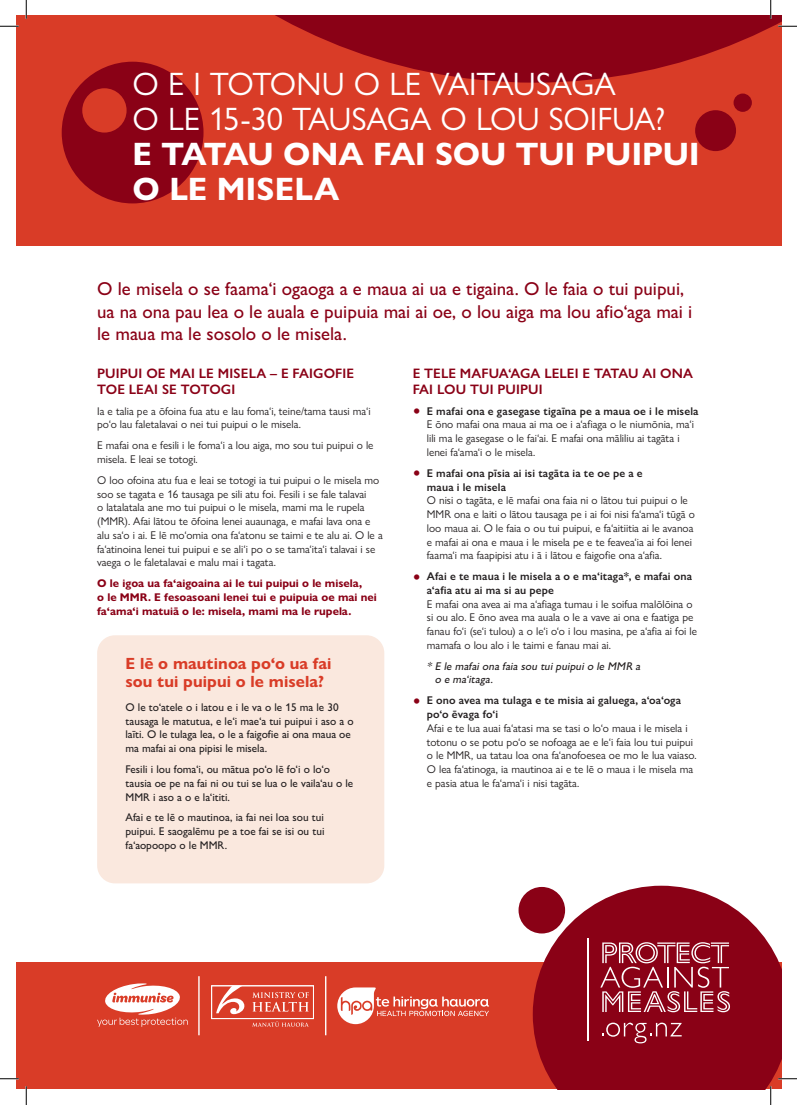
<style>
.page{position:relative;width:797px;height:1105px;background:#fff}
.page>*{position:absolute;margin:0;border:0;box-sizing:border-box;transform-origin:0 0}
.t1{font:32.5px/35px "Gill Sans Nova";letter-spacing:-.005em;color:#fff}
.t2{font:700 32.5px/35px "Gill Sans Nova";color:#fff}
.t3{font:500 18.75px/22.5px "Gill Sans Nova";color:#8a0116}
.t4{font:700 16.25px/17.5px "Gill Sans Nova";letter-spacing:.005em;color:#d93c27}
.t5{font:600 13.75px/16.2px "Gill Sans Nova";letter-spacing:.01em;color:#8a0116}
.t6{font:11.25px/13.8px "Gill Sans Nova";color:#231f20}
.t7{font:500 11.25px/13.8px "Gill Sans Nova";color:#231f20}
.t8{font:600 11.25px/13.8px "Gill Sans Nova";letter-spacing:.015em;color:#231f20}
.t9{font:700 11.25px/13.8px "Gill Sans Nova";color:#8a0116}
.t10{font:italic 500 11.25px/13.8px "Gill Sans Nova";color:#231f20}
.s1{font-weight:700;font-size:17.5px;color:#8a0116}
.s2{font-weight:600}
</style>
<div class="page">
<div style="left:16px;top:962px;width:765px;height:127px;background:#d93c27"></div>
<svg style="left:533px;top:886px;width:248px;height:203px;background:#9a2133"></svg>
<div style="left:16px;top:16px;width:765px;height:230px;background:#d93c27"></div>
<svg style="left:82px;top:16px;width:699px;height:67px;fill:#8a0116"></svg>
<div style="left:62px;top:62px;width:141px;height:141px;background:#8a0116;border-radius:50%"></div>
<div style="left:82px;top:88px;width:45px;height:45px;background:#d93c27;border-radius:50%"></div>
<div style="left:695px;top:110px;width:41px;height:41px;background:#8a0116;border-radius:50%"></div>
<div style="left:733px;top:94px;width:19px;height:18px;background:#8a0116;border-radius:50%"></div>
<svg style="left:600px;top:942px;width:130px;height:70px;background:#a53d4d"></svg>
<svg style="left:602px;top:1023px;width:79px;height:20px;background:#9d2c3d"></svg>
<hr style="left:587px;top:938px;width:2px;height:102px;background:#fff">
<div style="left:518px;top:887px;width:47px;height:46px;background:#8a0116;border-radius:50%"></div>
<hr style="left:325px;top:976px;width:1px;height:59px;background:#fff">
<hr style="left:198px;top:976px;width:2px;height:59px;background:#fff">
<svg style="left:337px;top:987px;width:152px;height:37px"></svg>
<svg style="left:252px;top:992px;width:57px;height:19px"></svg>
<svg style="left:252px;top:1021px;width:57px;height:6px"></svg>
<svg style="left:216px;top:987px;width:28px;height:27px"></svg>
<div style="left:211px;top:985px;width:102px;height:34px;border:1px solid #fff"></div>
<svg style="left:97px;top:983px;width:91px;height:44px"></svg>
<div style="left:97px;top:635px;width:287px;height:248px;background:#fae8de;border-radius:18px"></div>
<svg style="left:0;top:25px;width:19px;height:2px"></svg>
<svg style="left:778px;top:25px;width:19px;height:2px"></svg>
<svg style="left:0;top:1078px;width:19px;height:1px"></svg>
<svg style="left:778px;top:1078px;width:19px;height:1px"></svg>
<svg style="left:25px;top:0;width:2px;height:19px"></svg>
<svg style="left:25px;top:1086px;width:2px;height:19px"></svg>
<svg style="left:770px;top:0;width:1px;height:19px"></svg>
<svg style="left:770px;top:1086px;width:1px;height:19px"></svg>
<h1 class="t1" style="left:133px;top:67px;width:534px">O E I TOTONU O LE VAITAUSAGA<br>O LE 15-30 TAUSAGA O LOU SOIFUA?</h1>
<h1 class="t2" style="left:133px;top:137px;width:568px">E TATAU ONA FAI SOU TUI PUIPUI<br>O LE MISELA</h1>
<h2 class="t3" style="left:97px;top:277px;width:596px">O le misela o se faama‘i ogaoga a e maua ai ua e tigaina. O le faia o tui puipui, ua na ona pau lea o le auala e puipuia mai ai oe, o lou aiga ma lou afio‘aga mai i le maua ma le sosolo o le misela.</h2>
<p class="t5" style="left:97px;top:365px;width:258px">PUIPUI OE MAI LE MISELA – E FAIGOFIE<br>TOE LEAI SE TOTOGI</p>
<p class="t6" style="left:97px;top:404px;width:275px">Ia e talia pe a ōfoina fua atu e lau foma‘i, teine/tama tausi ma‘i po‘o lau faletalavai o nei tui puipui o le misela.</p>
<p class="t6" style="left:97px;top:438px;width:278px">E mafai ona e fesili i le foma‘i a lou aiga, mo sou tui puipui o le misela. E leai se totogi.</p>
<p class="t6" style="left:97px;top:473px;width:287px">O loo ofoina atu fua e leai se totogi ia tui puipui o le misela mo soo se tagata e 16 tausaga pe sili atu foi. Fesili i se fale talavai<br>o latalatala ane mo tui puipui o le misela, mami ma le rupela (MMR). Afai lātou te ōfoina lenei auaunaga, e mafai lava ona e alu sa‘o i ai. E lē mo‘omia ona fa‘atonu se taimi e te alu ai. O le a fa‘atinoina lenei tui puipui e se ali‘i po o se tama‘ita‘i talavai i se vaega o le faletalavai e malu mai i tagata.</p>
<p class="t9" style="left:97px;top:576px;width:281px">O le igoa ua fa‘aigoaina ai le tui puipui o le misela,<br>o le MMR. E fesoasoani lenei tui e puipuia oe mai nei fa‘ama‘i matuiā o le: misela, mami ma le rupela.</p>
<p class="t5" style="left:412px;top:365px;width:282px">E TELE MAFUA‘AGA LELEI E TATAU AI ONA<br>FAI LOU TUI PUIPUI</p>
<p class="t6" style="left:427px;top:404px;width:273px;text-indent:-14px"><span class="s1">•</span> <span class="s2">E mafai ona e gasegase tigaīna pe a maua oe i le misela </span>E ōno mafai ona maua ai ma oe i a‘afiaga o le niumōnia, ma‘i lili ma le gasegase o le fai‘ai. E mafai ona māliliu ai tagāta i lenei fa‘ama‘i o le misela.</p>
<p class="t8" style="left:427px;top:466px;width:217px;text-indent:-14px"><span class="s1">•</span> E mafai ona pīsia ai isi tagāta ia te oe pe a e maua i le misela</p>
<p class="t6" style="left:427px;top:493px;width:269px">O nisi o tagāta, e lē mafai ona faia ni o lātou tui puipui o le MMR ona e laiti o lātou tausaga pe i ai foi nisi fa‘ama‘i tūgā o loo maua ai. O le faia o ou tui puipui, e fa‘aitiitia ai le avanoa e mafai ai ona e maua i le misela pe e te feavea‘ia ai foi lenei faama‘i ma faapipisi atu i ā i lātou e faigofie ona a‘afia.</p>
<p class="t8" style="left:427px;top:569px;width:267px;text-indent:-14px"><span class="s1">•</span> Afai e te maua i le misela a o e ma‘itaga*, e mafai ona a‘afia atu ai ma si au pepe</p>
<p class="t6" style="left:427px;top:597px;width:272px">E mafai ona avea ai ma a‘afiaga tumau i le soifua malōlōina o si ou alo. E ōno avea ma auala o le a vave ai ona e faatiga pe fanau fo‘i (se‘i tulou) a o le‘i o‘o i lou masina, pe a‘afia ai foi le mamafa o lou alo i le taimi e fanau mai ai.</p>
<p class="t10" style="left:434px;top:659px;width:209px;text-indent:-8px">* E le mafai ona faia sou tui puipui o le MMR a o e ma‘itaga.</p>
<p class="t8" style="left:427px;top:693px;width:256px;text-indent:-14px"><span class="s1">•</span> E ono avea ma tulaga e te misia ai galuega, a‘oa‘oga po‘o ēvaga fo‘i</p>
<p class="t6" style="left:427px;top:721px;width:271px">Afai e te lua auai fa‘atasi ma se tasi o lo‘o maua i le misela i totonu o se potu po‘o se nofoaga ae e le‘i faia lou tui puipui o le MMR, ua tatau loa ona fa‘anofoesea oe mo le lua vaiaso.<br>O lea fa‘atinoga, ia mautinoa ai e te lē o maua i le misela ma e pasia atua le fa‘ama‘i i nisi tagāta.</p>
<h3 class="t4" style="left:125px;top:655px;width:207px">E lē o mautinoa po‘o ua fai sou tui puipui o le misela?</h3>
<p class="t7" style="left:125px;top:700px;width:229px">O le to‘atele o i latou e i le va o le 15 ma le 30 tausaga le matutua, e le‘i mae‘a tui puipui i aso a o laīti. O le tulaga lea, o le a faigofie ai ona maua oe ma mafai ai ona pipisi le misela.</p>
<p class="t7" style="left:125px;top:762px;width:229px">Fesili i lou foma‘i, ou mātua po‘o lē fo‘i o lo‘o tausia oe pe na fai ni ou tui se lua o le vaila‘au o le<br>MMR i aso a o e la‘ititi.</p>
<p class="t7" style="left:125px;top:810px;width:200px;text-align:justify">Afai e te lē o mautinoa, ia fai nei loa sou tui puipui. E saogalēmu pe a toe fai se isi ou tui fa‘aopoopo o le MMR.</p>
</div>
